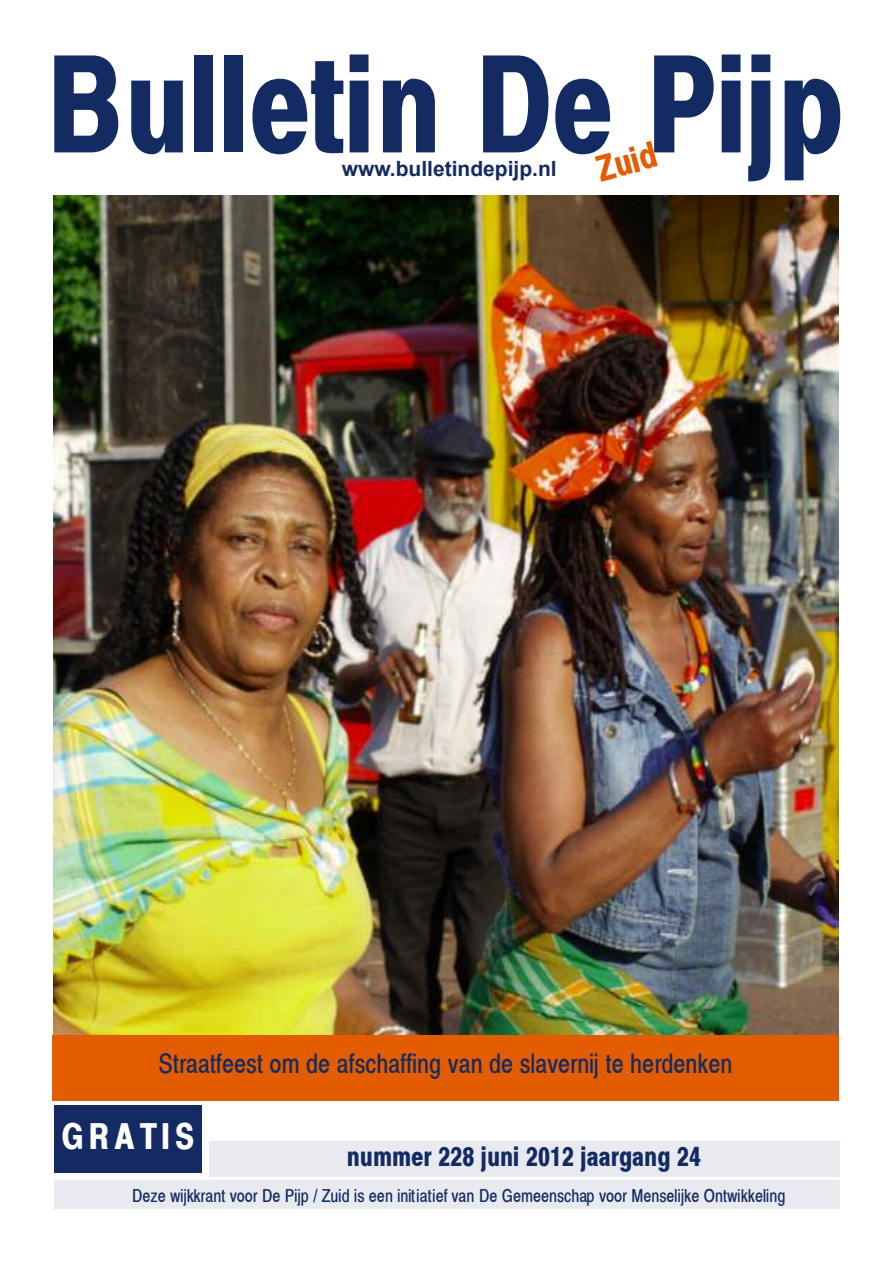
<style>
.page{position:relative;width:893px;height:1263px;background:#fff}
.page>*{position:absolute;margin:0;border:0;box-sizing:border-box;transform-origin:0 0}
.t1{font:700 135px "Xerox Sans Serif Narrow FC";color:#132b62}
.t2{font:700 36px "Xerox Sans Serif Narrow FC";letter-spacing:.135em;color:#fff}
.t3{font:700 36px "Xerox Sans Serif Narrow FC";color:#e35c00}
.t4{font:27px "Xerox Sans Serif Narrow FC";color:#132b62}
.t5{font:700 27px "Xerox Sans Serif Narrow FC";color:#132b62}
.t6{font:700 21px "Arial";color:#132b62}
.t7{font:18px "Xerox Sans Serif Narrow FC";color:#132b62}
</style>
<div class="page">
<div style="left:54px;top:1181px;width:785px;height:28px;background:#e8eaef"></div>
<div style="left:208px;top:1141px;width:631px;height:36px;background:#e8eaef"></div>
<div style="left:54px;top:1106px;width:148px;height:67px;background:#132b62"></div>
<img style="left:54px;top:195px;width:785px;height:840px">
<div style="left:53px;top:1035px;width:786px;height:66px;background:#e35c00"></div>
<h1 class="t1" style="left:46px;top:55px;width:799px">Bulletin De Pijp</h1>
<h2 class="t3" style="left:594px;top:157px;width:62px;rotate:-15deg">Zuid</h2>
<p class="t6" style="left:342px;top:157px;width:217px">www.bulletindepijp.nl</p>
<h3 class="t4" style="left:159px;top:1053px;width:575px">Straatfeest om de afschaffing van de slavernij te herdenken</h3>
<h2 class="t2" style="left:61px;top:1123px;width:134px">GRATIS</h2>
<h3 class="t5" style="left:347px;top:1147px;width:356px">nummer 228 juni 2012 jaargang 24</h3>
<p class="t7" style="left:132px;top:1189px;width:655px">Deze wijkkrant voor De Pijp / Zuid is een initiatief van De Gemeenschap voor Menselijke Ontwikkeling</p>
</div>
